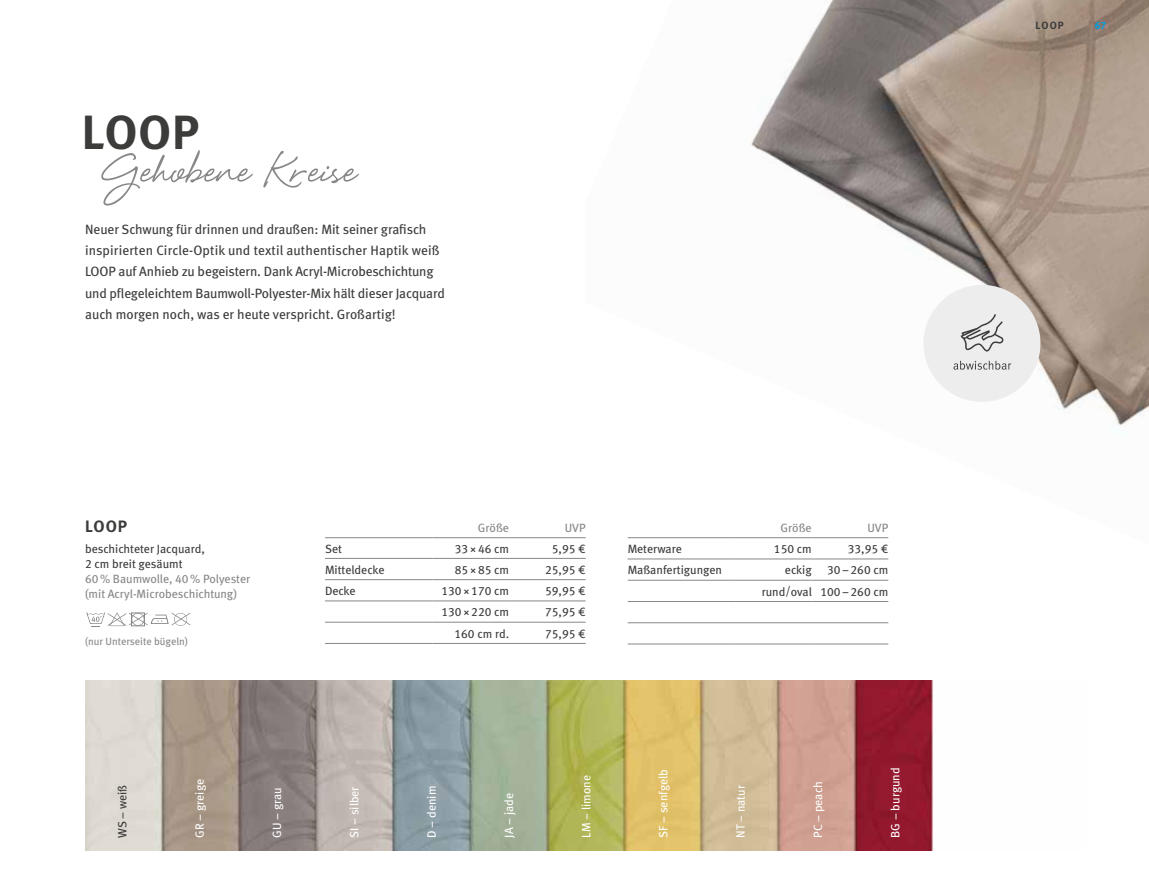
<style>
.page{position:relative;width:1149px;height:893px;background:#fff}
.page>*{position:absolute;margin:0;border:0;box-sizing:border-box;transform-origin:0 0}
.t1{font:72px "Eye Catching";color:#878787}
.t2{font:48px "Meta Bold LF";color:#3c3c3b}
.t3{font:16.5px "Meta Bold LF";color:#3c3c3b}
.t4{font:13.5px/21.3px "Meta Book LF";letter-spacing:-.01em;color:#3c3c3b}
.t5{font:12px/15px "Meta Book LF";color:#3c3c3b}
.t6{font:12px "Meta Book LF";color:#fff}
.t7{font:12px/15px "Meta Book LF";color:#878787}
.t8{font:10.5px "Meta Book LF";color:#878787}
.t9{font:10.5px "Meta Bold LF";color:#3c3c3b}
.t10{font:10.5px "Meta Bold LF";color:#009fe3}
</style>
<div class="page">
<img style="left:85px;top:680px;width:848px;height:170px">
<img style="left:585px;top:0;width:563px;height:539px">
<svg style="left:86px;top:612px;width:104px;height:15px"></svg>
<hr style="left:627px;top:537px;width:108px;height:1px;background:#878787">
<hr style="left:735px;top:537px;width:76px;height:1px;background:#878787">
<hr style="left:811px;top:537px;width:77px;height:1px;background:#878787">
<hr style="left:735px;top:559px;width:76px;height:1px;background:#878787">
<hr style="left:735px;top:580px;width:76px;height:1px;background:#878787">
<hr style="left:735px;top:601px;width:76px;height:1px;background:#878787">
<hr style="left:735px;top:622px;width:76px;height:1px;background:#878787">
<hr style="left:735px;top:644px;width:76px;height:1px;background:#878787">
<hr style="left:811px;top:559px;width:77px;height:1px;background:#878787">
<hr style="left:811px;top:580px;width:77px;height:1px;background:#878787">
<hr style="left:811px;top:601px;width:77px;height:1px;background:#878787">
<hr style="left:811px;top:622px;width:77px;height:1px;background:#878787">
<hr style="left:811px;top:644px;width:77px;height:1px;background:#878787">
<hr style="left:627px;top:559px;width:108px;height:1px;background:#878787">
<hr style="left:627px;top:580px;width:108px;height:1px;background:#878787">
<hr style="left:627px;top:601px;width:108px;height:1px;background:#878787">
<hr style="left:627px;top:622px;width:108px;height:1px;background:#878787">
<hr style="left:627px;top:644px;width:108px;height:1px;background:#878787">
<hr style="left:325px;top:537px;width:107px;height:1px;background:#878787">
<hr style="left:432px;top:537px;width:77px;height:1px;background:#878787">
<hr style="left:509px;top:537px;width:76px;height:1px;background:#878787">
<hr style="left:432px;top:558px;width:77px;height:1px;background:#878787">
<hr style="left:509px;top:558px;width:76px;height:1px;background:#878787">
<hr style="left:325px;top:558px;width:107px;height:1px;background:#878787">
<hr style="left:432px;top:601px;width:77px;height:1px;background:#878787">
<hr style="left:432px;top:622px;width:77px;height:1px;background:#878787">
<hr style="left:432px;top:643px;width:77px;height:1px;background:#878787">
<hr style="left:325px;top:579px;width:107px;height:1px;background:#878787">
<hr style="left:432px;top:579px;width:77px;height:1px;background:#878787">
<hr style="left:509px;top:579px;width:76px;height:1px;background:#878787">
<hr style="left:509px;top:601px;width:76px;height:1px;background:#878787">
<hr style="left:509px;top:622px;width:76px;height:1px;background:#878787">
<hr style="left:509px;top:643px;width:76px;height:1px;background:#878787">
<hr style="left:325px;top:601px;width:107px;height:1px;background:#878787">
<hr style="left:325px;top:622px;width:107px;height:1px;background:#878787">
<hr style="left:325px;top:643px;width:107px;height:1px;background:#878787">
<div style="left:923px;top:285px;width:117px;height:117px;background:#ededed;border-radius:50%"></div>
<svg style="left:953px;top:361px;width:57px;height:9px"></svg>
<svg style="left:960px;top:314px;width:43px;height:38px"></svg>
<h2 class="t2" style="left:82px;top:104px;width:119px">LOOP</h2>
<h1 class="t1" style="left:103px;top:141px;width:254px">Gehobene Kreise</h1>
<p class="t4" style="left:85px;top:218px;width:361px">Neuer Schwung für drinnen und draußen: Mit seiner grafisch inspirierten Circle-Optik und textil authentischer Haptik weiß LOOP auf Anhieb zu begeistern. Dank Acryl-Microbeschichtung und pflegeleichtem Baumwoll-Polyester-Mix hält dieser Jacquard auch morgen noch, was er heute verspricht. Großartig!</p>
<p class="t3" style="left:85px;top:516px;width:44px">LOOP</p>
<p class="t5" style="left:85px;top:541px;width:121px">beschichteter Jacquard,<br>2 cm breit gesäumt</p>
<p class="t7" style="left:85px;top:571px;width:167px">60% Baumwolle, 40% Polyester (mit Acryl-Microbeschichtung)</p>
<p class="t8" style="left:85px;top:635px;width:104px">(nur Unterseite bügeln)</p>
<p class="t7" style="left:477px;top:520px;width:33px">Größe</p>
<p class="t7" style="left:564px;top:520px;width:22px">UVP</p>
<p class="t5" style="left:325px;top:541px;width:18px">Set</p>
<p class="t5" style="left:454px;top:541px;width:56px">33×46 cm</p>
<p class="t5" style="left:551px;top:541px;width:35px">5,95 €</p>
<p class="t5" style="left:325px;top:562px;width:61px">Mitteldecke</p>
<p class="t5" style="left:454px;top:562px;width:56px">85×85 cm</p>
<p class="t5" style="left:545px;top:562px;width:42px">25,95 €</p>
<p class="t5" style="left:325px;top:583px;width:32px">Decke</p>
<p class="t5" style="left:441px;top:583px;width:69px">130×170 cm</p>
<p class="t5" style="left:545px;top:583px;width:42px">59,95 €</p>
<p class="t5" style="left:441px;top:604px;width:69px">130×220 cm</p>
<p class="t5" style="left:545px;top:604px;width:42px">75,95 €</p>
<p class="t5" style="left:454px;top:626px;width:56px">160 cm rd.</p>
<p class="t5" style="left:545px;top:626px;width:42px">75,95 €</p>
<p class="t7" style="left:780px;top:520px;width:33px">Größe</p>
<p class="t7" style="left:867px;top:520px;width:22px">UVP</p>
<p class="t5" style="left:627px;top:541px;width:56px">Meterware</p>
<p class="t5" style="left:773px;top:541px;width:39px">150 cm</p>
<p class="t5" style="left:847px;top:541px;width:42px">33,95 €</p>
<p class="t5" style="left:627px;top:562px;width:96px">Maßanfertigungen</p>
<p class="t5" style="left:784px;top:562px;width:28px">eckig</p>
<p class="t5" style="left:761px;top:559px;width:128px;line-height:21.3px;text-align:right">30–260 cm<br>rund/oval 100–260 cm</p>
<p class="t5" style="left:115px;top:838px;width:55px;rotate:-90deg">WS – weiß</p>
<p class="t6" style="left:192px;top:838px;width:60px;rotate:-90deg">GR – greige</p>
<p class="t6" style="left:270px;top:838px;width:52px;rotate:-90deg">GU – grau</p>
<p class="t6" style="left:347px;top:838px;width:53px;rotate:-90deg">SI – silber</p>
<p class="t6" style="left:424px;top:838px;width:53px;rotate:-90deg">D – denim</p>
<p class="t6" style="left:501px;top:838px;width:46px;rotate:-90deg">JA – jade</p>
<p class="t6" style="left:579px;top:838px;width:64px;rotate:-90deg">LM – limone</p>
<p class="t6" style="left:656px;top:838px;width:70px;rotate:-90deg">SF – senfgelb</p>
<p class="t6" style="left:733px;top:838px;width:54px;rotate:-90deg">NT – natur</p>
<p class="t6" style="left:810px;top:838px;width:58px;rotate:-90deg">PC – peach</p>
<p class="t6" style="left:888px;top:838px;width:72px;rotate:-90deg">BG – burgund</p>
<p class="t9" style="left:1035px;top:20px;width:30px">LOOP</p>
<p class="t10" style="left:1094px;top:20px;width:13px">67</p>
</div>
